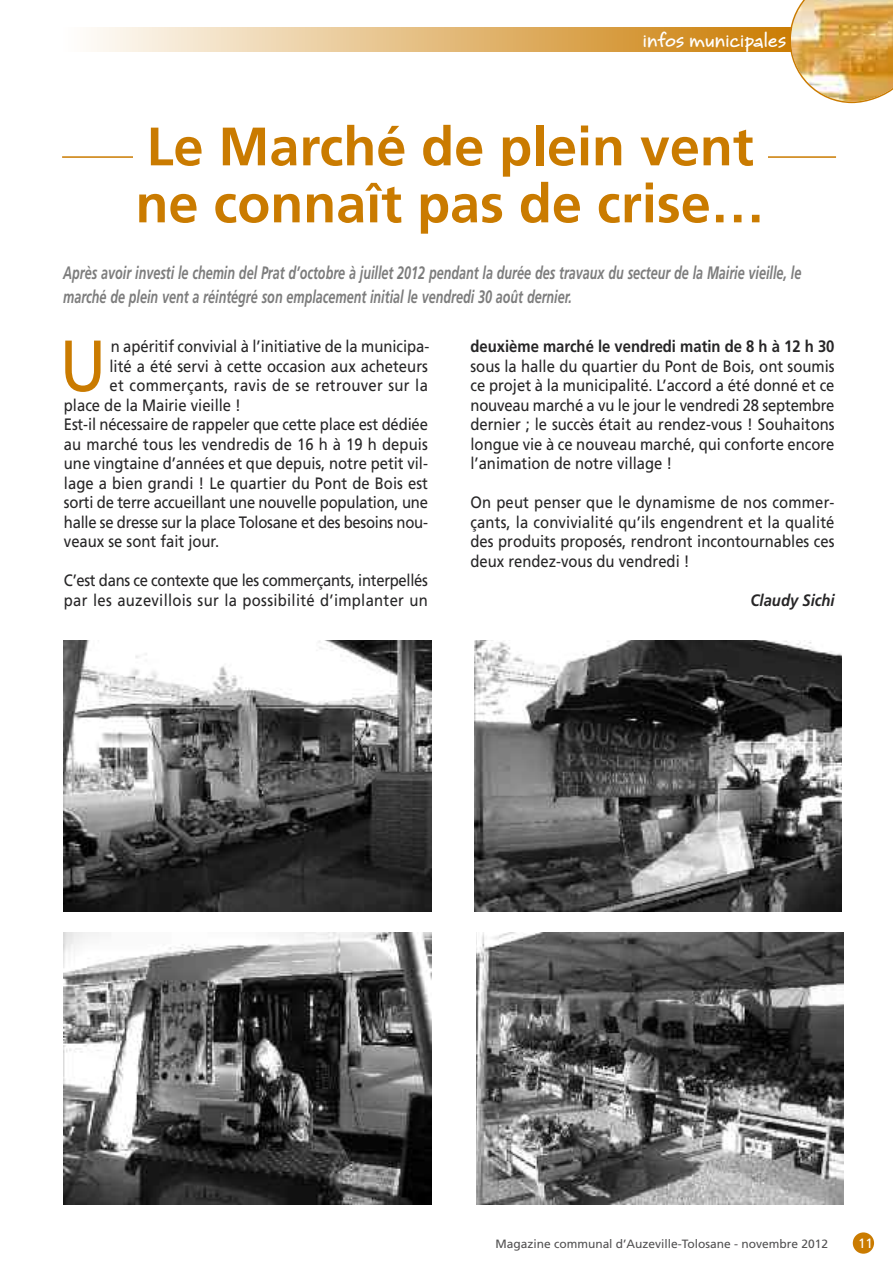
<style>
.page{position:relative;width:893px;height:1263px;background:#fff}
.page>*{position:absolute;margin:0;border:0;box-sizing:border-box;transform-origin:0 0}
.t1{font:72.3px "Frutiger";color:#ca7b00;scale:.9 1}
.t2{font:700 54px/57px "Frutiger";color:#ca7b00}
.t3{font:700 22.5px "Bruno";color:#fff}
.t4{font:italic 700 18px/24px "Frutiger";color:#7d7d7d;scale:.7 1}
.t5{font:16.5px/19.5px "Frutiger";color:#272627;text-align:justify;scale:.9 1}
.t6{font:16.5px/19.5px "Frutiger";letter-spacing:-.02em;color:#272627;scale:.9 1}
.t7{font:700 16.5px "Frutiger";color:#272627;scale:.9 1}
.t8{font:16.5px "Frutiger";letter-spacing:.02em;color:#272627;scale:.9 1}
.t9{font:italic 700 16.5px "Frutiger";color:#272627;scale:.9 1}
.t10{font:13.5px "Frutiger";color:#fff}
.t11{font:12px "Frutiger";color:#525152}
</style>
<div class="page">
<div style="left:853px;top:1232px;width:21px;height:22px;background:#ca7b00;border-radius:50%"></div>
<div style="left:61px;top:28px;width:733px;height:23px;background:linear-gradient(to right,#fff,#ca7c03)"></div>
<img style="left:789px;top:0;width:104px;height:103px">
<hr style="left:62px;top:156px;width:774px;height:2px;background:#ca7b00">
<div style="left:133px;top:119px;width:634px;height:45px;background:#fff"></div>
<img style="left:64px;top:932px;width:367px;height:272px">
<img style="left:476px;top:932px;width:367px;height:272px">
<img style="left:64px;top:640px;width:367px;height:271px">
<img style="left:475px;top:640px;width:367px;height:271px">
<h3 class="t3" style="left:642px;top:30px;width:145px">infos municipales</h3>
<h2 class="t2" style="left:136px;top:122px;width:631px">Le Marché de plein vent ne connaît pas de crise…</h2>
<p class="t4" style="left:63px;top:262px;width:1056px">Après avoir investi le chemin del Prat d’octobre à juillet 2012 pendant la durée des travaux du secteur de la Mairie vieille, le marché de plein vent a réintégré son emplacement initial le vendredi 30 août dernier.</p>
<h1 class="t1" style="left:59px;top:337px;width:54px">U</h1>
<p class="t5" style="left:111px;top:338px;width:355px">n apéritif convivial à l’initiative de la municipa-</p>
<p class="t5" style="left:109px;top:357px;width:355px">lité a été servi à cette occasion aux acheteurs</p>
<p class="t8" style="left:109px;top:379px;width:355px">et commerçants, ravis de se retrouver sur la</p>
<p class="t5" style="left:64px;top:396px;width:198px">place de la Mairie vieille !</p>
<p class="t5" style="left:64px;top:416px;width:406px">Est-il nécessaire de rappeler que cette place est dédiée</p>
<p class="t5" style="left:64px;top:435px;width:406px">au marché tous les vendredis de 16 h à 19 h depuis</p>
<p class="t5" style="left:64px;top:455px;width:406px">une vingtaine d’années et que depuis, notre petit vil-</p>
<p class="t5" style="left:64px;top:474px;width:406px">lage a bien grandi ! Le quartier du Pont de Bois est</p>
<p class="t5" style="left:64px;top:494px;width:406px">sorti de terre accueillant une nouvelle population, une</p>
<p class="t6" style="left:64px;top:513px;width:406px">halle se dresse sur la place Tolosane et des besoins nou-</p>
<p class="t5" style="left:64px;top:533px;width:174px">veaux se sont fait jour.</p>
<p class="t6" style="left:64px;top:572px;width:406px">C’est dans ce contexte que les commerçants, interpellés par les auzevillois sur la possibilité d’implanter un</p>
<p class="t7" style="left:470px;top:340px;width:406px">deuxième marché le vendredi matin de 8 h à 12 h 30</p>
<p class="t5" style="left:470px;top:357px;width:406px">sous la halle du quartier du Pont de Bois, ont soumis ce projet à la municipalité. L’accord a été donné et ce nouveau marché a vu le jour le vendredi 28 septembre dernier ; le succès était au rendez-vous ! Souhaitons longue vie à ce nouveau marché, qui conforte encore l’animation de notre village !</p>
<p class="t5" style="left:470px;top:494px;width:406px">On peut penser que le dynamisme de nos commer&shy;çants, la convivialité qu’ils engendrent et la qualité des produits proposés, rendront incontournables ces deux rendez-vous du vendredi !</p>
<p class="t9" style="left:750px;top:593px;width:95px">Claudy Sichi</p>
<p class="t11" style="left:495px;top:1238px;width:334px">Magazine communal d’Auzeville-Tolosane - novembre 2012</p>
<p class="t10" style="left:858px;top:1237px;width:16px">11</p>
</div>
